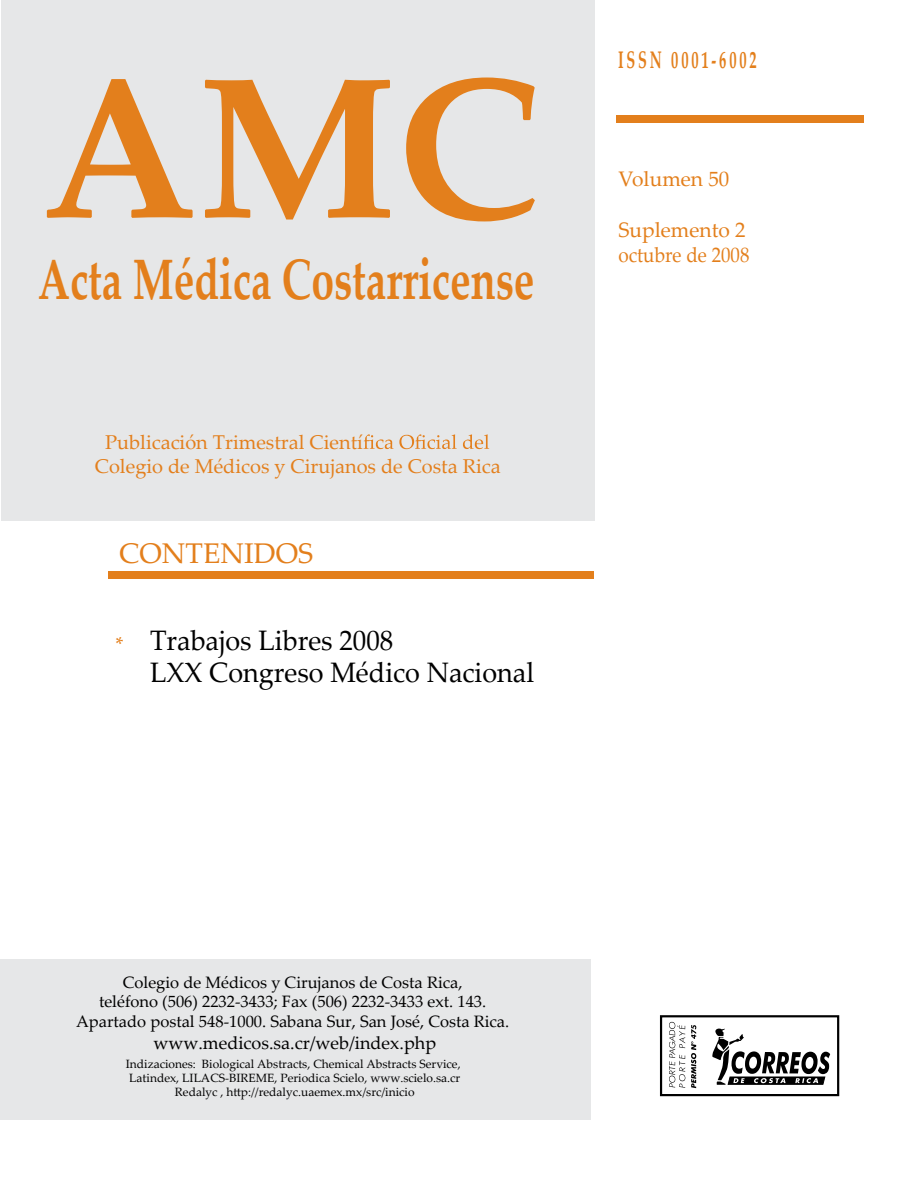
<style>
.page{position:relative;width:918px;height:1188px;background:#fff}
.page>*{position:absolute;margin:0;border:0;box-sizing:border-box;transform-origin:0 0}
.t1{font:700 199.65px "Palatino Linotype";color:#e37f1c}
.t2{font:700 57px "Palatino Linotype";color:#e37f1c;scale:.72 1}
.t3{font:28.5px "Palatino Linotype";color:#e37f1c}
.t4{font:28.2px/32.4px "Palatino Linotype";color:#000;scale:.96 1}
.t5{font:700 24px "Palatino Linotype";letter-spacing:.2em;color:#e37f1c;scale:.6 1}
.t6{font:21px "Palatino Linotype";color:#e37f1c}
.t7{font:21px "Palatino Linotype";color:#e37f1c;scale:.9 1}
.t8{font:19.95px/24px "Palatino Linotype";color:#e37f1c}
.t9{font:18px "Palatino Linotype";color:#000}
.t10{font:16.5px/19.8px "Palatino Linotype";color:#000;text-align:center}
.t11{font:12px/14.4px "Palatino Linotype";color:#000;text-align:center}
</style>
<div class="page">
<div style="left:2px;top:0;width:594px;height:520px;background:#e6e7e8"></div>
<div style="left:616px;top:116px;width:248px;height:7px;background:#e37f1c"></div>
<div style="left:108px;top:572px;width:486px;height:7px;background:#e37f1c"></div>
<svg style="left:364px;top:434px;width:29px;height:15px"></svg>
<svg style="left:399px;top:434px;width:58px;height:15px"></svg>
<svg style="left:463px;top:434px;width:26px;height:15px"></svg>
<div style="left:660px;top:1015px;width:179px;height:81px;border:2px solid #000"></div>
<svg style="left:712px;top:1028px;width:118px;height:57px"></svg>
<svg style="left:691px;top:1025px;width:5px;height:63px"></svg>
<svg style="left:669px;top:1022px;width:16px;height:66px"></svg>
<div style="left:0;top:959px;width:590px;height:161px;background:#e6e7e8"></div>
<h1 class="t1" style="left:42px;top:8px;width:500px">AMC</h1>
<h2 class="t2" style="left:38px;top:239px;width:691px">Acta Médica Costarricense</h2>
<h3 class="t8" style="left:95px;top:429px;width:407px;text-indent:10px">Publicación Trimestral Cientí<br>Colegio de Médicos y Cirujanos de Costa Rica</h3>
<h3 class="t3" style="left:119px;top:533px;width:195px">CONTENIDOS</h3>
<h3 class="t8" style="left:116px;top:632px;width:9px">*</h3>
<h3 class="t4" style="left:150px;top:623px;width:402px">Trabajos Libres 2008<br>LXX Congreso Médico Nacional</h3>
<h3 class="t5" style="left:618px;top:43px;width:233px">ISSN 0001-6002</h3>
<h3 class="t6" style="left:618px;top:164px;width:112px">Volumen 50</h3>
<h3 class="t6" style="left:618px;top:215px;width:129px">Suplemento 2</h3>
<h3 class="t7" style="left:618px;top:240px;width:147px">octubre de 2008</h3>
<h3 class="t10" style="left:76px;top:971px;width:435px">Colegio de Médicos y Cirujanos de Costa Rica,<br>teléfono (506) 2232-3433; Fax (506) 2232-3433 ext. 143.<br>Apartado postal 548-1000. Sabana Sur, San José, Costa Rica.</h3>
<h3 class="t9" style="left:153px;top:1030px;width:284px">www.medicos.sa.cr/web/index.php</h3>
<p class="t11" style="left:126px;top:1056px;width:336px">Indizaciones: Biological Abstracts, Chemical Abstracts Service,<br>Latindex, LILACS-BIREME, Periodica Scielo, www.scielo.sa.cr<br>Redalyc , http://redalyc.uaemex.mx/src/inicio</p>
</div>
